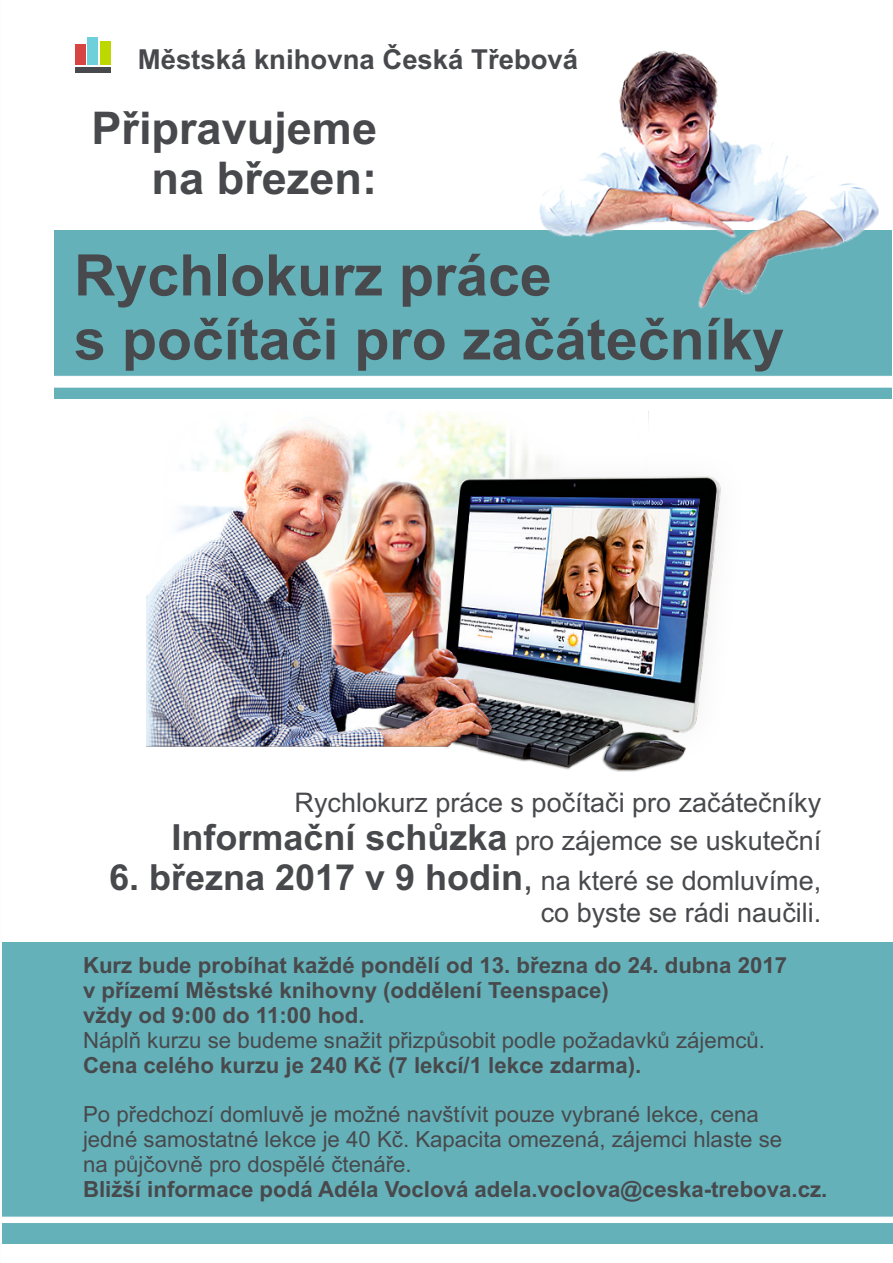
<style>
.page{position:relative;width:893px;height:1263px;background:#fff}
.page>*{position:absolute;margin:0;border:0;box-sizing:border-box;transform-origin:0 0}
.t1{font:700 57.3px/64.1px "Arial";color:#48494c}
.t2{font:700 45.15px/50.4px "Arial";color:#48494c;text-align:right}
.t3{font:700 36px "Arial";color:#48494c}
.t4{font:700 27.45px "Arial";color:#48494c}
.t5{font:27px/38.2px "Arial";color:#48494c;text-align:right}
.t6{font:700 22.2px/24.9px "Arial";color:#48494c}
.t7{font:22.2px/24.9px "Arial";color:#48494c}
.s1{font-weight:700;font-size:36px}
.s2{font-weight:400}
.s3{font-weight:400;font-size:27px}
</style>
<div class="page">
<div style="left:55px;top:231px;width:837px;height:168px;background:#64b1b9"></div>
<div style="left:2px;top:942px;width:891px;height:302px;background:#64b1b9"></div>
<img style="left:147px;top:412px;width:574px;height:360px">
<div style="left:75px;top:67px;width:36px;height:6px;background:#48494c"></div>
<div style="left:75px;top:45px;width:11px;height:20px;background:#d64541"></div>
<div style="left:87px;top:37px;width:11px;height:28px;background:#6dd0db"></div>
<div style="left:100px;top:42px;width:11px;height:23px;background:#bcd800"></div>
<img style="left:540px;top:50px;width:339px;height:259px">
<svg style="left:54px;top:375px;width:838px;height:13px"></svg>
<svg style="left:2px;top:1216px;width:891px;height:7px"></svg>
<p class="t4" style="left:138px;top:49px;width:442px">Městská knihovna Česká Třebová</p>
<h2 class="t2" style="left:91px;top:107px;width:287px">Připravujeme na březen:</h2>
<h1 class="t1" style="left:74px;top:249px;width:712px">Rychlokurz práce<br>s počítači pro začátečníky</h1>
<p class="t5" style="left:172px;top:785px;width:651px">Rychlokurz práce s počítači pro začátečníky<br><span class="s1">Informační schůzka</span> pro zájemce se uskuteční</p>
<h3 class="t3" style="left:109px;top:864px;width:714px">6. března 2017 v 9 hodin<span class="s2">,</span> <span class="s3">na které se domluvíme,</span></h3>
<p class="t5" style="left:541px;top:896px;width:282px">co byste se rádi naučili.</p>
<p class="t6" style="left:83px;top:955px;width:706px">Kurz bude probíhat každé pondělí od 13. března do 24. dubna 2017 v přízemí Městské knihovny (oddělení Teenspace)<br>vždy od 9:00 do 11:00 hod.</p>
<p class="t7" style="left:83px;top:1029px;width:683px">Náplň kurzu se budeme snažit přizpůsobit podle požadavků zájemců.</p>
<p class="t6" style="left:83px;top:1054px;width:560px">Cena celého kurzu je 240 Kč (7 lekcí/1 lekce zdarma).</p>
<p class="t7" style="left:83px;top:1104px;width:701px">Po předchozí domluvě je možné navštívit pouze vybrané lekce, cena jedné samostatné lekce je 40 Kč. Kapacita omezená, zájemci hlaste se na půjčovně pro dospělé čtenáře.</p>
<p class="t6" style="left:83px;top:1178px;width:746px">Bližší informace podá Adéla Voclová adela.voclova@ceska-trebova.cz.</p>
</div>
